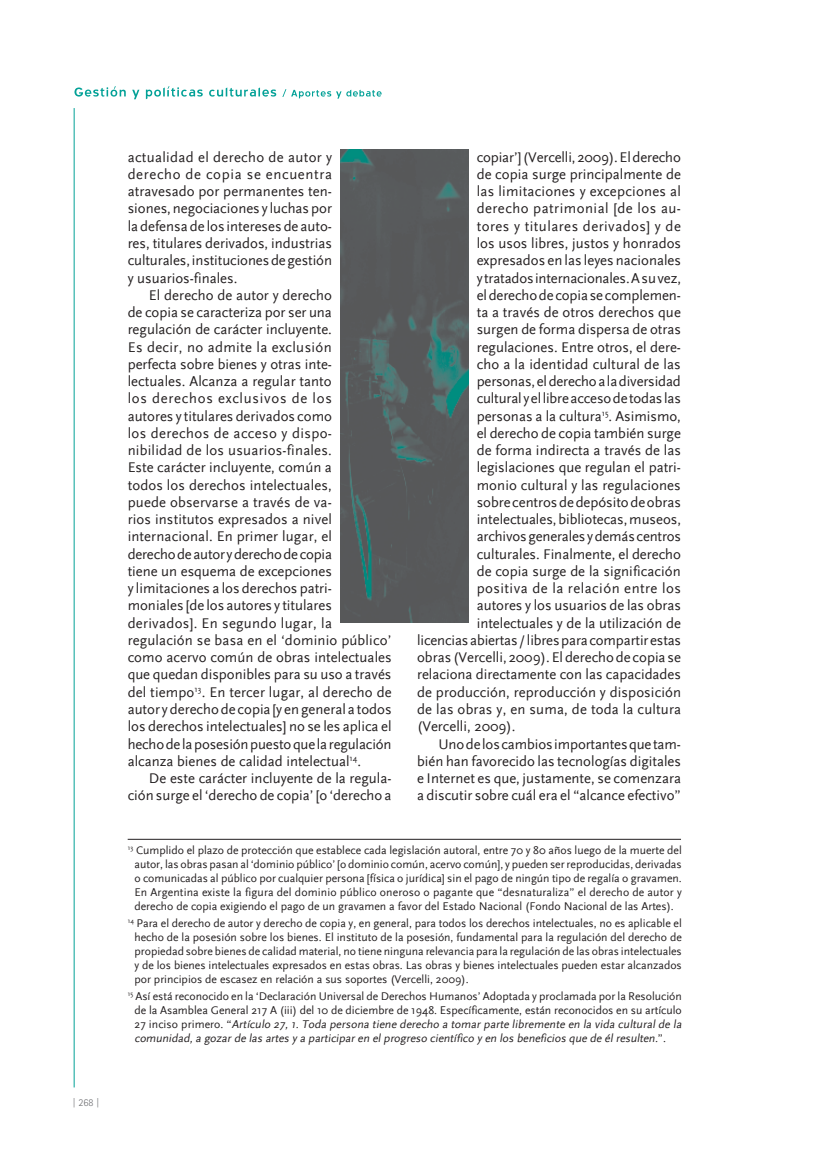
<style>
.page{position:relative;width:830px;height:1170px;background:#fff}
.page>*{position:absolute;margin:0;border:0;box-sizing:border-box;transform-origin:0 0}
.IC_cpo_de_texto_1{font:14.7px/17.2px "Scala Sans";color:#231f20;text-align:justify}
.IC_cpo_de_texto_1-2{font:14.7px "Scala Sans";letter-spacing:.035em;color:#231f20}
.IC_cpo_de_texto_1-3{font:14.7px "Scala Sans";letter-spacing:.03em;color:#231f20}
.IC_notas_al_pie{font:11.7px/14.1px "Scala Sans";color:#231f20;text-align:center}
.t1{font:300 10.5px "Rotis Sans Serif";color:#6c6d70}
.s1{font-style:italic}
</style>
<div class="page">
<svg style="left:74px;top:86px;width:307px;height:13px"></svg>
<hr style="left:128px;top:839px;width:552px;height:1px;background:#231f20">
<img style="left:340px;top:149px;width:128px;height:473px">
<hr style="left:74px;top:108px;width:1px;height:979px;background:#03a197">
<p class="t1" style="left:72px;top:1096px;width:29px">| 268 |</p>
<p class="IC_cpo_de_texto_1" style="left:128px;top:148px;width:206px">actualidad el derecho de autor y derecho de copia se encuentra atravesado por permanentes ten&shy;siones, negociaciones y luchas por la defensa de los intereses de auto&shy;res, titulares derivados, industrias culturales, instituciones de gestión y usuarios-finales.</p>
<p class="IC_cpo_de_texto_1" style="left:128px;top:286px;width:265px;text-align:left;text-indent:21px">El derecho de autor y derecho<br>de copia se caracteriza por ser una regulación de carácter incluyente.<br>Es decir, no admite la exclusión<br>perfecta sobre bienes y otras inte&shy;lectuales. Alcanza a regular tanto<br>los derechos exclusivos de los<br>autores y titulares derivados como<br>los derechos de acceso y dispo-<br>nibilidad de los usuarios-finales.<br>Este carácter incluyente, común a<br>todos los derechos intelectuales,<br>puede observarse a través de va-<br>rios institutos expresados a nivel internacional. En primer lugar, el<br>derecho de autor y derecho de copia<br>tiene un esquema de excepciones<br>y limitaciones a los derechos patri-<br>moniales [de los autores y titulares derivados]. En segundo lugar, la regulación se basa en el ‘dominio público’ como acervo común de obras intelectuales que quedan disponibles para su uso a través del tiempo<sup>13</sup> . En tercer lugar, al derecho de autor y derecho de copia [y en general a todos los derechos intelectuales] no se les aplica el hecho de la posesión puesto que la regulación alcanza bienes de calidad intelectual<sup>14</sup>.</p>
<p class="IC_cpo_de_texto_1" style="left:128px;top:769px;width:265px;text-align:right">De este carácter incluyente de la regula&shy;ción surge el ‘derecho de copia’ [o ‘derecho a</p>
<p class="IC_cpo_de_texto_1" style="left:476px;top:148px;width:205px">copiar’] (Vercelli, 2009). El derecho</p>
<p class="IC_cpo_de_texto_1" style="left:476px;top:166px;width:206px">de copia surge principalmente de</p>
<p class="IC_cpo_de_texto_1" style="left:476px;top:183px;width:206px">las limitaciones y excepciones al</p>
<p class="IC_cpo_de_texto_1-2" style="left:476px;top:201px;width:206px">derecho patrimonial [de los au-</p>
<p class="IC_cpo_de_texto_1-2" style="left:476px;top:218px;width:205px">tores y titulares derivados] y de</p>
<p class="IC_cpo_de_texto_1" style="left:476px;top:235px;width:206px">los usos libres, justos y honrados</p>
<p class="IC_cpo_de_texto_1" style="left:476px;top:252px;width:206px">expresados en las leyes nacionales</p>
<p class="IC_cpo_de_texto_1" style="left:476px;top:269px;width:206px">y tratados internacionales. A su vez,</p>
<p class="IC_cpo_de_texto_1" style="left:476px;top:286px;width:206px">el derecho de copia se complemen-</p>
<p class="IC_cpo_de_texto_1" style="left:476px;top:304px;width:205px">ta a través de otros derechos que</p>
<p class="IC_cpo_de_texto_1" style="left:476px;top:321px;width:206px">surgen de forma dispersa de otras</p>
<p class="IC_cpo_de_texto_1" style="left:476px;top:338px;width:206px">regulaciones. Entre otros, el dere-</p>
<p class="IC_cpo_de_texto_1" style="left:476px;top:355px;width:205px">cho a la identidad cultural de las</p>
<p class="IC_cpo_de_texto_1" style="left:476px;top:373px;width:205px">personas, el derecho a la diversidad</p>
<p class="IC_cpo_de_texto_1" style="left:476px;top:390px;width:206px">cultural y el libre acceso de todas las</p>
<p class="IC_cpo_de_texto_1" style="left:476px;top:407px;width:206px">personas a la cultura<sup>1</sup> <sup>5</sup>. Asimismo,</p>
<p class="IC_cpo_de_texto_1" style="left:476px;top:424px;width:206px">el derecho de copia también surge</p>
<p class="IC_cpo_de_texto_1" style="left:476px;top:442px;width:206px">de forma indirecta a través de las</p>
<p class="IC_cpo_de_texto_1" style="left:476px;top:459px;width:206px">legislaciones que regulan el patri-</p>
<p class="IC_cpo_de_texto_1" style="left:476px;top:476px;width:205px">monio cultural y las regulaciones</p>
<p class="IC_cpo_de_texto_1" style="left:476px;top:493px;width:206px">sobre centros de depósito de obras</p>
<p class="IC_cpo_de_texto_1" style="left:476px;top:511px;width:206px">intelectuales, bibliotecas, museos,</p>
<p class="IC_cpo_de_texto_1" style="left:476px;top:528px;width:206px">archivos generales y demás centros</p>
<p class="IC_cpo_de_texto_1" style="left:476px;top:545px;width:206px">culturales. Finalmente, el derecho</p>
<p class="IC_cpo_de_texto_1" style="left:476px;top:562px;width:205px">de copia surge de la significación</p>
<p class="IC_cpo_de_texto_1-3" style="left:476px;top:580px;width:206px">positiva de la relación entre los</p>
<p class="IC_cpo_de_texto_1" style="left:476px;top:597px;width:206px">autores y los usuarios de las obras</p>
<p class="IC_cpo_de_texto_1" style="left:476px;top:614px;width:205px">intelectuales y de la utilización de</p>
<p class="IC_cpo_de_texto_1" style="left:417px;top:631px;width:265px">licencias abiertas / libres para compartir estas</p>
<p class="IC_cpo_de_texto_1" style="left:417px;top:649px;width:265px">obras (Vercelli, 2009). El derecho de copia se</p>
<p class="IC_cpo_de_texto_1" style="left:417px;top:666px;width:265px">relaciona directamente con las capacidades</p>
<p class="IC_cpo_de_texto_1" style="left:417px;top:683px;width:265px">de producción, reproducción y disposición</p>
<p class="IC_cpo_de_texto_1" style="left:417px;top:700px;width:265px">de las obras y, en suma, de toda la cultura</p>
<p class="IC_cpo_de_texto_1" style="left:417px;top:718px;width:100px">(Vercelli, 2009).</p>
<p class="IC_cpo_de_texto_1" style="left:417px;top:735px;width:265px;text-indent:21px">Uno de los cambios importantes que tam&shy;bién han favorecido las tecnologías digitales e Internet es que, justamente, se comenzara a discutir sobre cuál era el “alcance efectivo”</p>
<p class="IC_notas_al_pie" style="left:128px;top:843px;width:555px"><sup>13</sup> Cumplido el plazo de protección que establece cada legislación autoral, entre 70 y 80 años luego de la muerte del autor, las obras pasan al ‘dominio público’ [o dominio común, acervo común], y pueden ser reproducidas, derivadas o comunicadas al público por cualquier persona [física o jurídica] sin el pago de ningún tipo de regalía o gravamen.<br>En Argentina existe la figura del dominio público oneroso o pagante que “desnaturaliza” el derecho de autor y derecho de copia exigiendo el pago de un gravamen a favor del Estado Nacional (Fondo Nacional de las Artes).</p>
<p class="IC_notas_al_pie" style="left:134px;top:916px;width:548px;text-align:justify;text-indent:-7px"><sup>14</sup> Para el derecho de autor y derecho de copia y, en general, para todos los derechos intelectuales, no es aplicable el hecho de la posesión sobre los bienes. El instituto de la posesión, fundamental para la regulación del derecho de propiedad sobre bienes de calidad material, no tiene ninguna relevancia para la regulación de las obras intelectuales y de los bienes intelectuales expresados en estas obras. Las obras y bienes intelectuales pueden estar alcanzados por principios de escasez en relación a sus soportes (Vercelli, 2009).</p>
<p class="IC_notas_al_pie" style="left:134px;top:989px;width:550px;text-align:left;text-indent:-7px"><sup>1</sup> <sup>5</sup> Así está reconocido en la ‘Declaración Universal de Derechos Humanos’ Adoptada y proclamada por la Resolución de la Asamblea General 217 A (iii) del 1 0 de diciembre de 1 948. Específicamente, están reconocidos en su artículo 27 i n c i s o p r i m e ro . “ <span class="s1">Artículo 27, 1 . Toda persona tiene derecho a tomar parte libremente en la vida cultural de la comunidad, a gozar de las artes y a participar en el progreso científico y en los beneficios que de él resulten.</span>” .</p>
</div>
